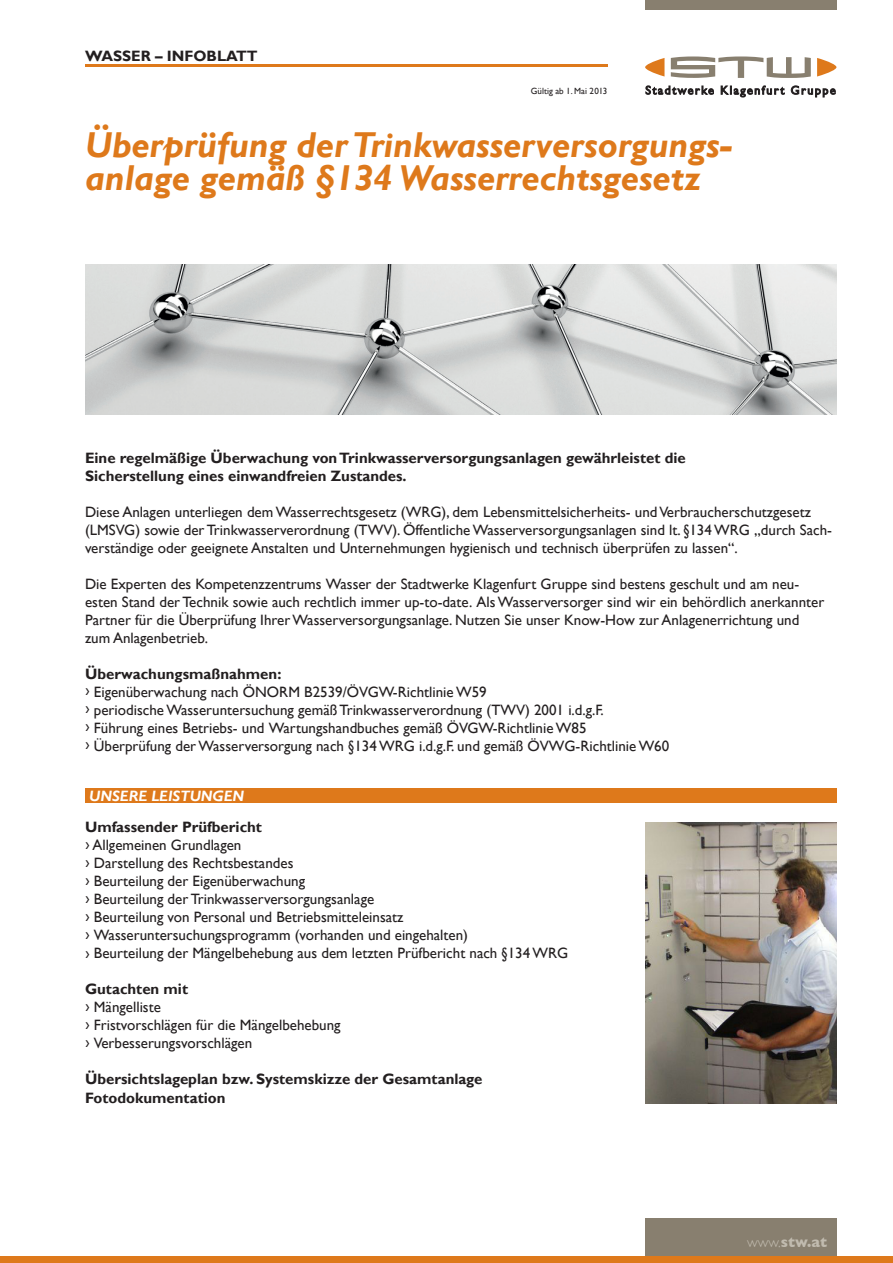
<style>
.page{position:relative;width:893px;height:1263px;background:#fff}
.page>*{position:absolute;margin:0;border:0;box-sizing:border-box;transform-origin:0 0}
.t1{font:italic 700 36px/33px "Gill Sans";color:#de791b}
.t2{font:15px/18px "Gill Sans";color:#231f20}
.t3{font:700 15px "Gill Sans";color:#231f20}
.t4{font:italic 700 15px "Gill Sans";color:#fff}
.t5{font:700 15px "Gill Sans";color:#c1bbaf}
.t6{font:9px "Gill Sans";color:#231f20}
.s1{font-weight:300}
</style>
<div class="page">
<img style="left:85px;top:265px;width:751px;height:150px">
<img style="left:645px;top:822px;width:191px;height:282px">
<div style="left:85px;top:788px;width:751px;height:15px;background:#de791b"></div>
<svg style="left:645px;top:58px;width:19px;height:19px"></svg>
<svg style="left:817px;top:58px;width:19px;height:19px"></svg>
<svg style="left:671px;top:56px;width:140px;height:22px"></svg>
<svg style="left:646px;top:86px;width:68px;height:8px"></svg>
<svg style="left:721px;top:86px;width:63px;height:11px"></svg>
<svg style="left:791px;top:86px;width:44px;height:11px"></svg>
<div style="left:645px;top:1219px;width:191px;height:44px;background:#887f6f"></div>
<div style="left:0;top:1256px;width:893px;height:7px;background:#de791b"></div>
<div style="left:645px;top:0;width:191px;height:9px;background:#887f6f"></div>
<hr style="left:85px;top:65px;width:522px;height:2px;background:#de791b">
<p class="t3" style="left:85px;top:47px;width:174px">WASSER – INFOBLATT</p>
<p class="t6" style="left:531px;top:86px;width:78px">Gültig ab 1. Mai 2013</p>
<p class="t1" style="left:85px;top:129px;width:648px">Überprüfung der Trinkwasserversorgungs&shy;anlage gemäß §134 Wasserrechtsgesetz</p>
<p class="t3" style="left:85px;top:449px;width:602px">Eine regelmäßige Überwachung von Trinkwasserversorgungsanlagen gewährleistet die</p>
<p class="t3" style="left:85px;top:467px;width:323px">Sicherstellung eines einwandfreien Zustandes.</p>
<p class="t2" style="left:85px;top:503px;width:749px">Diese Anlagen unterliegen dem Wasserrechtsgesetz (WRG), dem Lebensmittelsicherheits- und Verbraucherschutzgesetz (LMSVG) sowie der Trinkwasserverordnung (TWV). Öffentliche Wasserversorgungsanlagen sind lt. §134 WRG „durch Sach&shy;verständige oder geeignete Anstalten und Unternehmungen hygienisch und technisch überprüfen zu lassen“.</p>
<p class="t2" style="left:85px;top:575px;width:716px">Die Experten des Kompetenzzentrums Wasser der Stadtwerke Klagenfurt Gruppe sind bestens geschult und am neu-</p>
<p class="t2" style="left:85px;top:593px;width:741px">esten Stand der Technik sowie auch rechtlich immer up-to-date. Als Wasserversorger sind wir ein behördlich anerkannter<br>Partner für die Überprüfung Ihrer Wasserversorgungsanlage. Nutzen Sie unser Know-How zur Anlagenerrichtung und</p>
<p class="t2" style="left:85px;top:629px;width:124px">zum Anlagenbetrieb.</p>
<p class="t3" style="left:85px;top:665px;width:198px">Überwachungsmaßnahmen:</p>
<p class="t2" style="left:85px;top:683px;width:403px">› Eigenüberwachung nach ÖNORM B2539/ÖVGW-Richtlinie W59</p>
<p class="t2" style="left:85px;top:701px;width:520px">› periodische Wasseruntersuchung gemäß Trinkwasserverordnung (TWV) 2001 i.d.g.F.</p>
<p class="t2" style="left:85px;top:719px;width:503px">› Führung eines Betriebs- und Wartungshandbuches gemäß ÖVGW-Richtlinie W85</p>
<p class="t2" style="left:85px;top:737px;width:586px">› Überprüfung der Wasserversorgung nach §134 WRG i.d.g.F. und gemäß ÖVWG-Richtlinie W60</p>
<p class="t4" style="left:89px;top:787px;width:156px">UNSERE LEISTUNGEN</p>
<p class="t3" style="left:85px;top:818px;width:178px">Umfassender Prüfbericht</p>
<p class="t2" style="left:85px;top:837px;width:158px">› Allgemeinen Grundlagen</p>
<p class="t2" style="left:85px;top:855px;width:210px">› Darstellung des Rechtsbestandes</p>
<p class="t2" style="left:85px;top:873px;width:222px">› Beurteilung der Eigenüberwachung</p>
<p class="t2" style="left:85px;top:891px;width:291px">› Beurteilung der Trinkwasserversorgungsanlage</p>
<p class="t2" style="left:85px;top:909px;width:320px">› Beurteilung von Personal und Betriebsmitteleinsatz</p>
<p class="t2" style="left:85px;top:927px;width:385px">› Wasseruntersuchungsprogramm (vorhanden und eingehalten)</p>
<p class="t2" style="left:85px;top:945px;width:485px">› Beurteilung der Mängelbehebung aus dem letzten Prüfbericht nach §134 WRG</p>
<p class="t3" style="left:85px;top:980px;width:105px">Gutachten mit</p>
<p class="t2" style="left:85px;top:999px;width:77px">› Mängelliste</p>
<p class="t2" style="left:85px;top:1017px;width:257px">› Fristvorschlägen für die Mängelbehebung</p>
<p class="t2" style="left:85px;top:1035px;width:169px">› Verbesserungsvorschlägen</p>
<p class="t3" style="left:85px;top:1070px;width:399px">Übersichtslageplan bzw. Systemskizze der Gesamtanlage</p>
<p class="t3" style="left:85px;top:1088px;width:142px">Fotodokumentation</p>
<p class="t5" style="left:747px;top:1233px;width:81px"><span class="s1">www.</span>stw.at</p>
</div>
